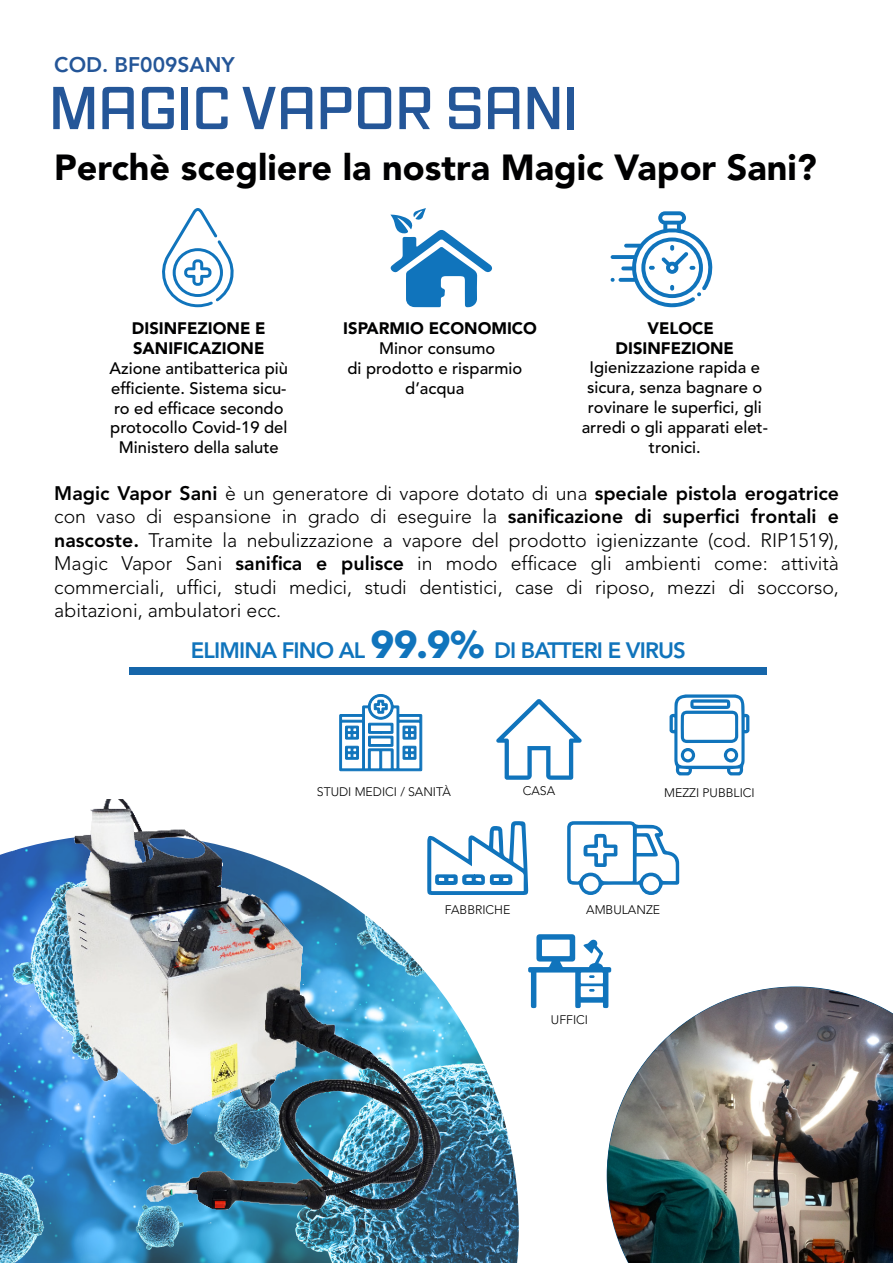
<style>
.page{position:relative;width:893px;height:1263px;background:#fff}
.page>*{position:absolute;margin:0;border:0;box-sizing:border-box;transform-origin:0 0}
.t1{font:900 36px "Avenir LT Std";color:#000001}
.t2{font:800 22.2px "Avenir LT Std";letter-spacing:-.04em;color:#1074bc}
.t3{font:800 21px "Avenir LT Std";color:#245698}
.t4{font:300 19.5px/23.4px "Avenir LT Std";color:#000001;text-align:justify}
.t5{font:500 16.5px/19.8px "Avenir LT Std";color:#000001;text-align:center}
.t6{font:900 16.5px/19.8px "Avenir LT Std";color:#000001}
.t7{font:300 12.3px "Avenir LT Std";color:#000001}
.s1{font-weight:900;color:#fff}
.s2{font-weight:900}
.s3{color:#fff}
.s4{color:#000}
.s5{font-weight:800}
.s6{font-family:"Avenir Next LT Pro";font-weight:700;font-size:38.25px}
</style>
<div class="page">
<img style="left:0;top:845px;width:519px;height:418px">
<svg style="left:611px;top:211px;width:102px;height:96px"></svg>
<svg style="left:390px;top:208px;width:55px;height:100px"></svg>
<svg style="left:162px;top:208px;width:72px;height:99px"></svg>
<img style="left:607px;top:987px;width:286px;height:276px">
<img style="left:32px;top:800px;width:426px;height:452px">
<svg style="left:53px;top:87px;width:41px;height:42px"></svg>
<svg style="left:102px;top:87px;width:32px;height:42px"></svg>
<svg style="left:142px;top:87px;width:32px;height:42px"></svg>
<div style="left:182px;top:87px;width:6px;height:42px;background:#245698"></div>
<svg style="left:196px;top:87px;width:32px;height:42px"></svg>
<svg style="left:242px;top:87px;width:70px;height:42px"></svg>
<svg style="left:321px;top:87px;width:30px;height:42px"></svg>
<svg style="left:358px;top:87px;width:33px;height:42px"></svg>
<svg style="left:399px;top:87px;width:31px;height:42px"></svg>
<svg style="left:449px;top:87px;width:31px;height:42px"></svg>
<svg style="left:488px;top:87px;width:31px;height:42px"></svg>
<svg style="left:528px;top:87px;width:31px;height:42px"></svg>
<div style="left:568px;top:87px;width:6px;height:42px;background:#245698"></div>
<svg style="left:426px;top:231px;width:67px;height:77px"></svg>
<svg style="left:339px;top:694px;width:410px;height:443px"></svg>
<div style="left:129px;top:667px;width:637px;height:8px;background:#1666aa"></div>
<p class="t3" style="left:54px;top:52px;width:182px">COD. BF009SANY</p>
<h1 class="t1" style="left:54px;top:146px;width:764px">Perchè scegliere la nostra Magic Vapor Sani?</h1>
<p class="t6" style="left:132px;top:318px;width:135px">DISINFEZIONE E<br>SANIFICAZIONE</p>
<p class="t5" style="left:110px;top:359px;width:180px">Azione antibatterica più efficiente. Sistema sicu&shy;ro ed efficace secondo protocollo Covid-19 del<br>Ministero della salute</p>
<p class="t5" style="left:333px;top:319px;width:206px"><span class="s1">R</span><span class="s2">ISPARMIO ECONOMICO<br></span>Minor consumo<br>di prodotto e risparmio d’acqua</p>
<p class="t6" style="left:615px;top:318px;width:120px;text-align:center"><span class="s3">V</span><span class="s4">V</span>ELOCE<br>DISINFEZIONE</p>
<p class="t5" style="left:582px;top:358px;width:188px">Igienizzazione rapida e sicura, senza bagnare o rovinare le superfici, gli arredi o gli apparati elet&shy;tronici.</p>
<p class="t4" style="left:54px;top:482px;width:786px"><span class="s5">Magic Vapor Sani</span> è un generatore di vapore dotato di una <span class="s5">speciale pistola erogatrice </span>con vaso di espansione in grado di eseguire la <span class="s5">sanificazione di superfici frontali e nascoste.</span> Tramite la nebulizzazione a vapore del prodotto igienizzante (cod. RIP1519), Magic Vapor Sani <span class="s5">sanifica e pulisce</span> in modo efficace gli ambienti come: attività commerciali, uffici, studi medici, studi dentistici, case di riposo, mezzi di soccorso, abitazioni, ambulatori ecc.</p>
<p class="t2" style="left:191px;top:638px;width:497px">ELIMINA FINO AL <span class="s6">99.9%</span> DI BATTERI E VIRUS</p>
<p class="t7" style="left:317px;top:785px;width:136px">STUDI MEDICI / SANITÀ</p>
<p class="t7" style="left:523px;top:784px;width:34px">CASA</p>
<p class="t7" style="left:664px;top:785px;width:92px">MEZZI PUBBLICI</p>
<p class="t7" style="left:445px;top:903px;width:67px">FABBRICHE</p>
<p class="t7" style="left:586px;top:902px;width:75px">AMBULANZE</p>
<p class="t7" style="left:551px;top:1012px;width:39px">UFFICI</p>
</div>
